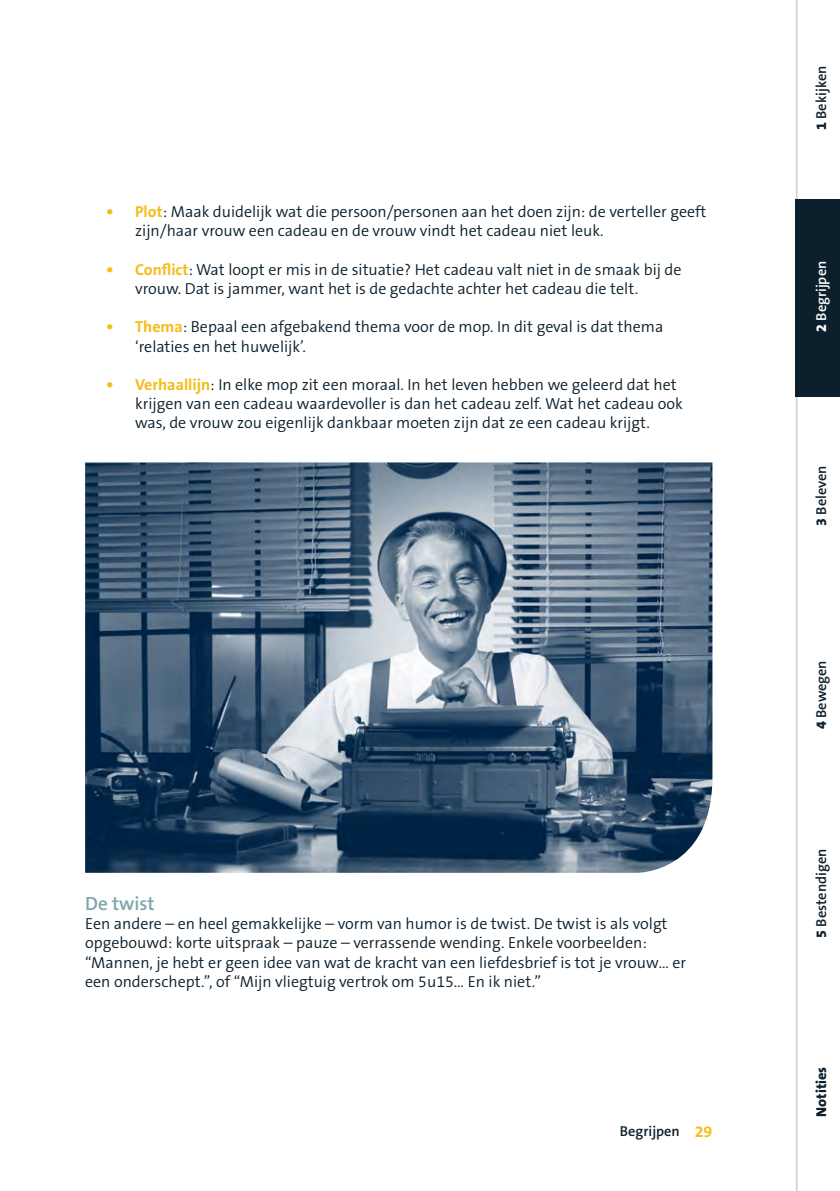
<style>
.page{position:relative;width:840px;height:1191px;background:#fff}
.page>*{position:absolute;margin:0;border:0;box-sizing:border-box;transform-origin:0 0}
.t1{font:600 19.2px "The Sans B6";color:#7da7ad}
.t2{font:300 16px/19.2px "The Sans B4";color:#0c1f2c}
.t3{font:600 14.4px "The Sans B6";color:#0c1f2c}
.t4{font:600 14.4px "The Sans B6";color:#fff}
.t5{font:800 14.4px "The Sans B8";color:#0c1f2c}
.s1{font-family:"The Sans B7";font-weight:700;font-size:17.6px;color:#f5bd17}
.s2{font-family:"The Sans B7";font-weight:700;color:#f5bd17}
.s3{font-family:"The Sans B7";font-weight:700;font-size:16px;color:#f5bd17}
.s4{font-family:"The Sans B8";font-weight:800}
</style>
<div class="page">
<img style="left:85px;top:462px;width:627px;height:410px">
<svg style="left:795px;top:0;width:44px;height:1191px"></svg>
<div style="left:795px;top:199px;width:44px;height:197px;background:#0c1f2c"></div>
<p class="t2" style="left:135px;top:203px;width:572px;text-indent:-29px"><span class="s1">•</span> <span class="s2">Plot</span>: Maak duidelijk wat die persoon/personen aan het doen zijn: de verteller geeft zijn/haar vrouw een cadeau en de vrouw vindt het cadeau niet leuk.</p>
<p class="t2" style="left:135px;top:260px;width:547px;text-indent:-29px"><span class="s1">•</span> <span class="s2">Conflict</span>: Wat loopt er mis in de situatie? Het cadeau valt niet in de smaak bij de vrouw. Dat is jammer, want het is de gedachte achter het cadeau die telt.</p>
<p class="t2" style="left:135px;top:318px;width:529px;text-indent:-29px"><span class="s1">•</span> <span class="s2">Thema</span>: Bepaal een afgebakend thema voor de mop. In dit geval is dat thema ‘relaties en het huwelijk’.</p>
<p class="t2" style="left:135px;top:375px;width:549px;text-indent:-29px"><span class="s1">•</span> <span class="s2">Verhaallijn</span>: In elke mop zit een moraal. In het leven hebben we geleerd dat het krijgen van een cadeau waardevoller is dan het cadeau zelf. Wat het cadeau ook was, de vrouw zou eigenlijk dankbaar moeten zijn dat ze een cadeau krijgt.</p>
<p class="t1" style="left:85px;top:893px;width:71px">De twist</p>
<p class="t2" style="left:85px;top:914px;width:602px">Een andere – en heel gemakkelijke – vorm van humor is de twist. De twist is als volgt opgebouwd: korte uitspraak – pauze – verrassende wending. Enkele voorbeelden: “Mannen, je hebt er geen idee van wat de kracht van een liefdesbrief is tot je vrouw… er een onderschept.”, of “Mijn vliegtuig vertrok om 5u15… En ik niet.”</p>
<p class="t3" style="left:619px;top:1123px;width:94px">Begrijpen <span class="s3">29</span></p>
<p class="t3" style="left:813px;top:130px;width:66px;rotate:-90deg"><span class="s4">1</span> Bekijken</p>
<p class="t4" style="left:813px;top:332px;width:72px;rotate:-90deg"><span class="s4">2</span> Begrijpen</p>
<p class="t3" style="left:813px;top:525px;width:62px;rotate:-90deg"><span class="s4">3</span> Beleven</p>
<p class="t3" style="left:813px;top:729px;width:70px;rotate:-90deg"><span class="s4">4</span> Bewegen</p>
<p class="t3" style="left:813px;top:937px;width:90px;rotate:-90deg"><span class="s4">5</span> Bestendigen</p>
<p class="t5" style="left:813px;top:1116px;width:52px;rotate:-90deg">Notities</p>
</div>
